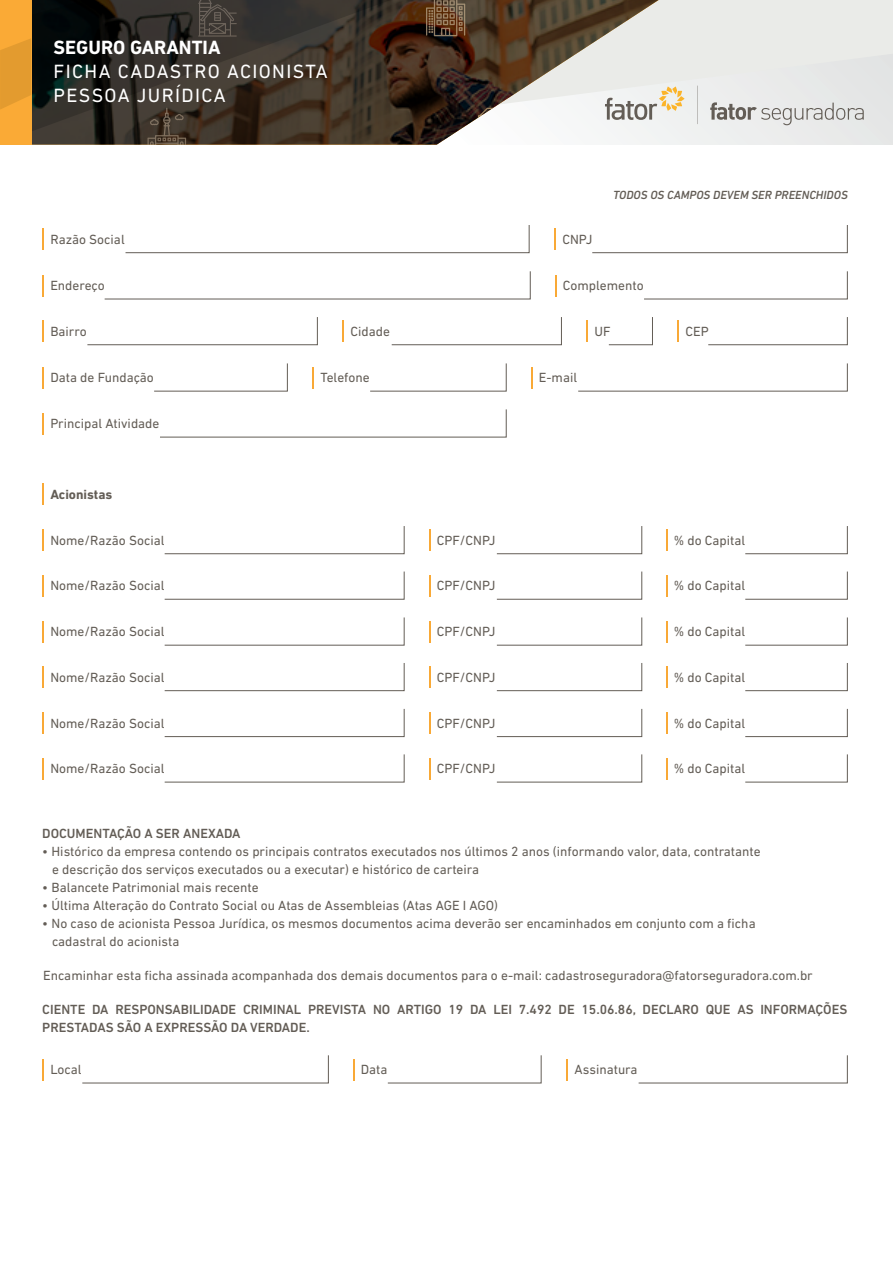
<style>
.page{position:relative;width:893px;height:1263px;background:#fff}
.page>*{position:absolute;margin:0;border:0;box-sizing:border-box;transform-origin:0 0}
.t1{font:19.5px/24px "DIN Next LT Pro";letter-spacing:.07em;color:#fff}
.t2{font:700 19.5px "DIN Next LT Pro";color:#fff}
.t3{font:13.5px/18px "DIN Next LT Pro";color:#635d56}
.t4{font:500 13.5px/18px "DIN Next LT Pro";color:#635d56}
.t5{font:700 13.5px "DIN Next LT Pro";color:#635d56}
.t6{font:italic 500 12px "DIN Next LT Pro";color:#635d56}
</style>
<div class="page">
<hr style="left:42px;top:1059px;width:2px;height:21px;background:#f9a936">
<svg style="left:82px;top:1055px;width:247px;height:29px"></svg>
<svg style="left:387px;top:1055px;width:155px;height:29px"></svg>
<svg style="left:353px;top:1059px;width:1px;height:21px"></svg>
<svg style="left:638px;top:1055px;width:210px;height:29px"></svg>
<svg style="left:567px;top:1059px;width:1px;height:21px"></svg>
<hr style="left:42px;top:228px;width:2px;height:22px;background:#f9a936">
<svg style="left:125px;top:225px;width:405px;height:28px"></svg>
<svg style="left:592px;top:225px;width:256px;height:28px"></svg>
<hr style="left:554px;top:228px;width:2px;height:22px;background:#f9a936">
<hr style="left:42px;top:483px;width:2px;height:22px;background:#f9a936">
<hr style="left:42px;top:321px;width:2px;height:21px;background:#f9a936">
<svg style="left:87px;top:317px;width:231px;height:28px"></svg>
<hr style="left:342px;top:321px;width:2px;height:21px;background:#f9a936">
<svg style="left:391px;top:317px;width:171px;height:28px"></svg>
<hr style="left:586px;top:321px;width:2px;height:21px;background:#f9a936">
<svg style="left:608px;top:317px;width:45px;height:28px"></svg>
<hr style="left:42px;top:275px;width:2px;height:21px;background:#f9a936">
<svg style="left:104px;top:271px;width:427px;height:29px"></svg>
<hr style="left:555px;top:275px;width:2px;height:21px;background:#f9a936">
<svg style="left:644px;top:271px;width:204px;height:29px"></svg>
<hr style="left:42px;top:367px;width:2px;height:21px;background:#f9a936">
<svg style="left:154px;top:363px;width:134px;height:29px"></svg>
<hr style="left:312px;top:367px;width:2px;height:21px;background:#f9a936">
<svg style="left:370px;top:363px;width:137px;height:29px"></svg>
<hr style="left:531px;top:367px;width:2px;height:21px;background:#f9a936">
<svg style="left:578px;top:363px;width:270px;height:29px"></svg>
<hr style="left:677px;top:321px;width:2px;height:21px;background:#f9a936">
<svg style="left:708px;top:317px;width:140px;height:28px"></svg>
<hr style="left:42px;top:413px;width:2px;height:21px;background:#f9a936">
<svg style="left:160px;top:409px;width:347px;height:29px"></svg>
<hr style="left:42px;top:529px;width:2px;height:22px;background:#f9a936">
<svg style="left:164px;top:526px;width:241px;height:28px"></svg>
<svg style="left:429px;top:529px;width:1px;height:22px"></svg>
<svg style="left:496px;top:526px;width:146px;height:28px"></svg>
<svg style="left:666px;top:529px;width:1px;height:22px"></svg>
<svg style="left:745px;top:526px;width:103px;height:28px"></svg>
<hr style="left:42px;top:575px;width:2px;height:21px;background:#f9a936">
<svg style="left:164px;top:571px;width:241px;height:29px"></svg>
<svg style="left:429px;top:575px;width:1px;height:21px"></svg>
<svg style="left:496px;top:571px;width:146px;height:29px"></svg>
<svg style="left:666px;top:575px;width:1px;height:21px"></svg>
<svg style="left:745px;top:571px;width:103px;height:29px"></svg>
<hr style="left:42px;top:621px;width:2px;height:21px;background:#f9a936">
<svg style="left:164px;top:617px;width:241px;height:29px"></svg>
<svg style="left:429px;top:621px;width:1px;height:21px"></svg>
<svg style="left:496px;top:617px;width:146px;height:29px"></svg>
<svg style="left:666px;top:621px;width:1px;height:21px"></svg>
<svg style="left:745px;top:617px;width:103px;height:29px"></svg>
<hr style="left:42px;top:666px;width:2px;height:22px;background:#f9a936">
<svg style="left:164px;top:663px;width:241px;height:28px"></svg>
<svg style="left:429px;top:666px;width:1px;height:22px"></svg>
<svg style="left:496px;top:663px;width:146px;height:28px"></svg>
<svg style="left:666px;top:666px;width:1px;height:22px"></svg>
<svg style="left:745px;top:663px;width:103px;height:28px"></svg>
<hr style="left:42px;top:712px;width:2px;height:22px;background:#f9a936">
<svg style="left:164px;top:708px;width:241px;height:29px"></svg>
<svg style="left:429px;top:712px;width:1px;height:22px"></svg>
<svg style="left:496px;top:708px;width:146px;height:29px"></svg>
<svg style="left:666px;top:712px;width:1px;height:22px"></svg>
<svg style="left:745px;top:708px;width:103px;height:29px"></svg>
<hr style="left:42px;top:758px;width:2px;height:21px;background:#f9a936">
<svg style="left:164px;top:754px;width:241px;height:29px"></svg>
<svg style="left:429px;top:758px;width:1px;height:21px"></svg>
<svg style="left:496px;top:754px;width:146px;height:29px"></svg>
<svg style="left:666px;top:758px;width:1px;height:21px"></svg>
<svg style="left:745px;top:754px;width:103px;height:29px"></svg>
<svg style="left:31px;top:0;width:862px;height:145px;background:#7b756d"></svg>
<div style="left:0;top:0;width:31px;height:145px;background:#faaa36"></div>
<svg style="left:0;top:38px;width:31px;height:71px"></svg>
<svg style="left:605px;top:87px;width:79px;height:33px"></svg>
<svg style="left:697px;top:86px;width:1px;height:38px"></svg>
<svg style="left:710px;top:102px;width:154px;height:23px;background:#cececc"></svg>
<h1 class="t2" style="left:54px;top:36px;width:168px">SEGURO GARANTIA</h1>
<h1 class="t1" style="left:54px;top:60px;width:276px">FICHA CADASTRO ACIONISTA<br>PESSOA JURÍDICA</h1>
<p class="t3" style="left:50px;top:230px;width:76px">Razão Social</p>
<p class="t3" style="left:562px;top:230px;width:32px">CNPJ</p>
<p class="t6" style="left:613px;top:188px;width:236px">TODOS OS CAMPOS DEVEM SER PREENCHIDOS</p>
<p class="t3" style="left:50px;top:276px;width:56px">Endereço</p>
<p class="t3" style="left:563px;top:276px;width:82px">Complemento</p>
<p class="t3" style="left:50px;top:322px;width:38px">Bairro</p>
<p class="t3" style="left:350px;top:322px;width:41px">Cidade</p>
<p class="t3" style="left:594px;top:322px;width:18px">UF</p>
<p class="t3" style="left:50px;top:368px;width:105px">Data de Fundação</p>
<p class="t3" style="left:320px;top:368px;width:51px">Telefone</p>
<p class="t3" style="left:539px;top:368px;width:40px">E-mail</p>
<p class="t3" style="left:50px;top:414px;width:111px">Principal Atividade</p>
<p class="t5" style="left:50px;top:486px;width:64px">Acionistas</p>
<p class="t3" style="left:686px;top:322px;width:25px">CEP</p>
<p class="t3" style="left:50px;top:531px;width:116px">Nome/Razão Social</p>
<p class="t3" style="left:437px;top:531px;width:60px">CPF/CNPJ</p>
<p class="t3" style="left:674px;top:531px;width:73px">% do Capital</p>
<p class="t3" style="left:50px;top:576px;width:116px">Nome/Razão Social</p>
<p class="t3" style="left:437px;top:576px;width:60px">CPF/CNPJ</p>
<p class="t3" style="left:674px;top:576px;width:73px">% do Capital</p>
<p class="t3" style="left:50px;top:622px;width:116px">Nome/Razão Social</p>
<p class="t3" style="left:437px;top:622px;width:60px">CPF/CNPJ</p>
<p class="t3" style="left:674px;top:622px;width:73px">% do Capital</p>
<p class="t3" style="left:50px;top:668px;width:116px">Nome/Razão Social</p>
<p class="t3" style="left:437px;top:668px;width:60px">CPF/CNPJ</p>
<p class="t3" style="left:674px;top:668px;width:73px">% do Capital</p>
<p class="t3" style="left:50px;top:714px;width:116px">Nome/Razão Social</p>
<p class="t3" style="left:437px;top:714px;width:60px">CPF/CNPJ</p>
<p class="t3" style="left:674px;top:714px;width:73px">% do Capital</p>
<p class="t3" style="left:50px;top:759px;width:116px">Nome/Razão Social</p>
<p class="t3" style="left:437px;top:759px;width:60px">CPF/CNPJ</p>
<p class="t3" style="left:674px;top:759px;width:73px">% do Capital</p>
<p class="t4" style="left:42px;top:824px;width:200px">DOCUMENTAÇÃO A SER ANEXADA</p>
<p class="t3" style="left:52px;top:842px;width:710px;text-indent:-10px">• Histórico da empresa contendo os principais contratos executados nos últimos 2 anos (informando valor, data, contratante e descrição dos serviços executados ou a executar) e histórico de carteira</p>
<p class="t3" style="left:42px;top:878px;width:218px">• Balancete Patrimonial mais recente</p>
<p class="t3" style="left:42px;top:896px;width:457px">• Última Alteração do Contrato Social ou Atas de Assembleias (Atas AGE I AGO)</p>
<p class="t3" style="left:52px;top:914px;width:705px;text-indent:-10px">• No caso de acionista Pessoa Jurídica, os mesmos documentos acima deverão ser encaminhados em conjunto com a ficha cadastral do acionista</p>
<p class="t3" style="left:43px;top:966px;width:771px">Encaminhar esta ficha assinada acompanhada dos demais documentos para o e-mail: cadastroseguradora@fatorseguradora.com.br</p>
<p class="t4" style="left:42px;top:1001px;width:806px">CIENTE DA RESPONSABILIDADE CRIMINAL PREVISTA NO ARTIGO 19 DA LEI 7.492 DE 15.06.86, DECLARO QUE AS INFORMAÇÕES<br>PRESTADAS SÃO A EXPRESSÃO DA VERDADE.</p>
<p class="t3" style="left:50px;top:1060px;width:33px">Local</p>
<p class="t3" style="left:361px;top:1060px;width:28px">Data</p>
<p class="t3" style="left:575px;top:1060px;width:64px">Assinatura</p>
</div>
